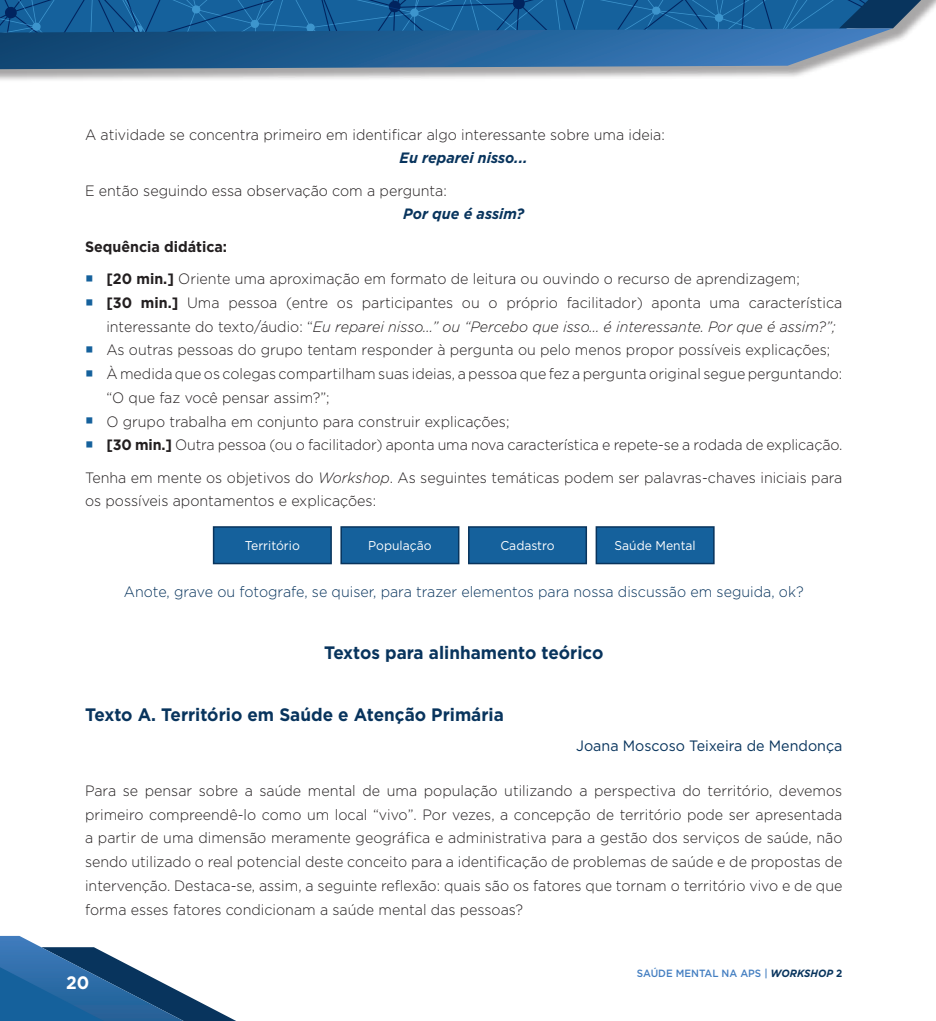
<style>
.page{position:relative;width:936px;height:1021px;background:#fff}
.page>*{position:absolute;margin:0;border:0;box-sizing:border-box;transform-origin:0 0}
.Inter_1{font:700 18px "Gotham";color:#08345d;scale:.95 1}
.t1{font:700 18px "Gotham";color:#fff;scale:.95 1}
.Texto{font:300 15px/23.7px "Gotham";color:#231f20;scale:.95 1}
.Fala_Zezé{font:300 15px "Gotham";color:#08345d;scale:.95 1}
.Fala_Zezé-2{font:italic 700 15px "Gotham";color:#08345d;scale:.95 1}
.Autor_final{font:15px "Gotham";color:#08345d;scale:.95 1}
.Texto-2{font:700 15px "Gotham";color:#231f20;scale:.95 1}
.Figuras_Descritivo{font:12.75px "Gotham";color:#fff;scale:.95 1}
.t2{font:500 10.5px "Gotham";color:#437ec1;scale:.95 1}
.s1{color:#15619c}
.s2{font-weight:700}
.s3{font-style:italic}
.s4{font-weight:700;font-style:italic;color:#08345d}
.s5{font-weight:700;color:#08345d}
</style>
<div class="page">
<div style="left:0;top:0;width:935px;height:84px;background:#231f20;opacity:.4"></div>
<svg style="left:0;top:0;width:935px;height:69px;background:#2e6a9d"></svg>
<svg style="left:0;top:935px;width:234px;height:85px"></svg>
<div style="left:213px;top:527px;width:118px;height:36px;background:#15619c"></div>
<div style="left:213px;top:526px;width:119px;height:38px;border:2px solid #08345d"></div>
<div style="left:341px;top:527px;width:117px;height:36px;background:#15619c"></div>
<div style="left:340px;top:526px;width:119px;height:38px;border:2px solid #08345d"></div>
<div style="left:468px;top:527px;width:118px;height:36px;background:#15619c"></div>
<div style="left:468px;top:526px;width:119px;height:38px;border:2px solid #08345d"></div>
<div style="left:596px;top:527px;width:117px;height:36px;background:#15619c"></div>
<div style="left:595px;top:526px;width:119px;height:38px;border:2px solid #08345d"></div>
<p class="Texto" style="left:85px;top:122px;width:611px">A atividade se concentra primeiro em identificar algo interessante sobre uma ideia:</p>
<p class="Fala_Zezé-2" style="left:399px;top:148px;width:136px">Eu reparei nisso...</p>
<p class="Texto" style="left:85px;top:178px;width:382px">E então seguindo essa observação com a pergunta:</p>
<p class="Fala_Zezé-2" style="left:403px;top:204px;width:129px">Por que é assim?</p>
<p class="Texto-2" style="left:85px;top:236px;width:151px">Sequência didática:</p>
<p class="Texto" style="left:85px;top:266px;width:754px"><span class="s1">◼</span> <span class="s2">[20 min.]</span> Oriente uma aproximação em formato de leitura ou ouvindo o recurso de aprendizagem;</p>
<p class="Texto" style="left:106px;top:290px;width:776px;text-indent:-21px"><span class="s1">◼</span> <span class="s2">[30 min.]</span> Uma pessoa (entre os participantes ou o próprio facilitador) aponta uma característica interessante do texto/áudio: “<span class="s3">Eu reparei nisso...” ou “Percebo que isso... é interessante. Por que é assim?”;</span></p>
<p class="Texto" style="left:85px;top:338px;width:786px"><span class="s1">◼</span> As outras pessoas do grupo tentam responder à pergunta ou pelo menos propor possíveis explicações;</p>
<p class="Texto" style="left:106px;top:361px;width:776px;text-indent:-21px"><span class="s1">◼</span> À medida que os colegas compartilham suas ideias, a pessoa que fez a pergunta original segue perguntando: “O que faz você pensar assim?”;</p>
<p class="Texto" style="left:85px;top:409px;width:448px"><span class="s1">◼</span> O grupo trabalha em conjunto para construir explicações;</p>
<p class="Texto" style="left:85px;top:433px;width:798px"><span class="s1">◼</span> <span class="s2">[30 min.]</span> Outra pessoa (ou o facilitador) aponta uma nova característica e repete-se a rodada de explicação.</p>
<p class="Texto" style="left:85px;top:465px;width:798px">Tenha em mente os objetivos do <span class="s3">Workshop</span>. As seguintes temáticas podem ser palavras-chaves iniciais para os possíveis apontamentos e explicações:</p>
<p class="Figuras_Descritivo" style="left:245px;top:537px;width:59px">Território</p>
<p class="Figuras_Descritivo" style="left:368px;top:537px;width:68px">População</p>
<p class="Figuras_Descritivo" style="left:500px;top:537px;width:59px">Cadastro</p>
<p class="Figuras_Descritivo" style="left:614px;top:537px;width:87px">Saúde Mental</p>
<p class="Fala_Zezé" style="left:124px;top:581px;width:717px">Anote, grave ou fotografe, se quiser, para trazer elementos para nossa discussão em seguida, ok?</p>
<p class="Inter_1" style="left:324px;top:640px;width:295px">Textos para alinhamento teórico</p>
<p class="Inter_1" style="left:85px;top:702px;width:442px">Texto A. Território em Saúde e Atenção Primária</p>
<p class="Autor_final" style="left:576px;top:735px;width:282px">Joana Moscoso Teixeira de Mendonça</p>
<p class="Texto" style="left:85px;top:778px;width:798px;text-align:justify">Para se pensar sobre a saúde mental de uma população utilizando a perspectiva do território, devemos primeiro compreendê-lo como um local “vivo”. Por vezes, a concepção de território pode ser apresentada a partir de uma dimensão meramente geográfica e administrativa para a gestão dos serviços de saúde, não sendo utilizado o real potencial deste conceito para a identificação de problemas de saúde e de propostas de intervenção. Destaca-se, assim, a seguinte reflexão: quais são os fatores que tornam o território vivo e de que forma esses fatores condicionam a saúde mental das pessoas?</p>
<p class="t1" style="left:66px;top:970px;width:26px">20</p>
<p class="t2" style="left:636px;top:966px;width:218px">SAÚDE MENTAL NA APS | <span class="s4">WORKSHOP</span> <span class="s5">2</span></p>
</div>
